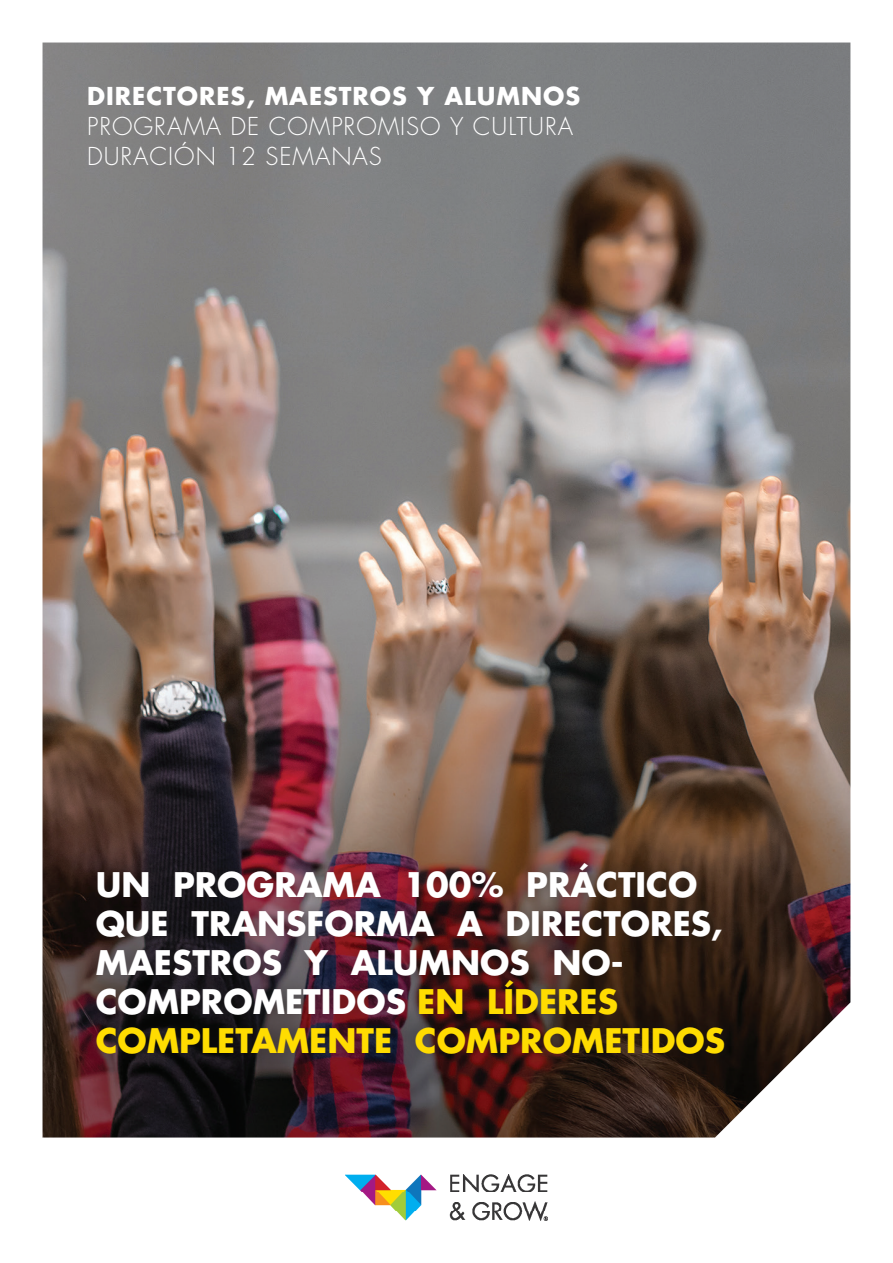
<style>
.page{position:relative;width:893px;height:1263px;background:#fff}
.page>*{position:absolute;margin:0;border:0;box-sizing:border-box;transform-origin:0 0}
.t1{font:700 33px/39px "Futura Std";color:#fff}
.t2{font:300 24px "Futura Std";letter-spacing:.04em;color:#fff}
.t3{font:700 24px "Futura Std";letter-spacing:.04em;color:#fff}
.s1{color:#ffdc01}
</style>
<div class="page">
<img style="left:43px;top:43px;width:807px;height:1094px">
<div style="left:84px;top:851px;width:653px;height:215px;background:#231f20;opacity:.4"></div>
<img style="left:346px;top:1174px;width:201px;height:46px">
<p class="t3" style="left:87px;top:80px;width:495px">DIRECTORES, MAESTROS Y ALUMNOS</p>
<p class="t2" style="left:87px;top:112px;width:487px">PROGRAMA DE COMPROMISO Y CULTURA</p>
<p class="t2" style="left:87px;top:142px;width:296px">DURACIÓN 12 SEMANAS</p>
<p class="t1" style="left:96px;top:864px;width:631px">UN PROGRAMA 100% PRÁCTICO<br>QUE TRANSFORMA A DIRECTORES,<br>MAESTROS Y ALUMNOS NO-<br>COMPROMETIDOS <span class="s1">EN LÍDERES<br>COMPLETAMENTE COMPROMETIDOS</span></p>
</div>
